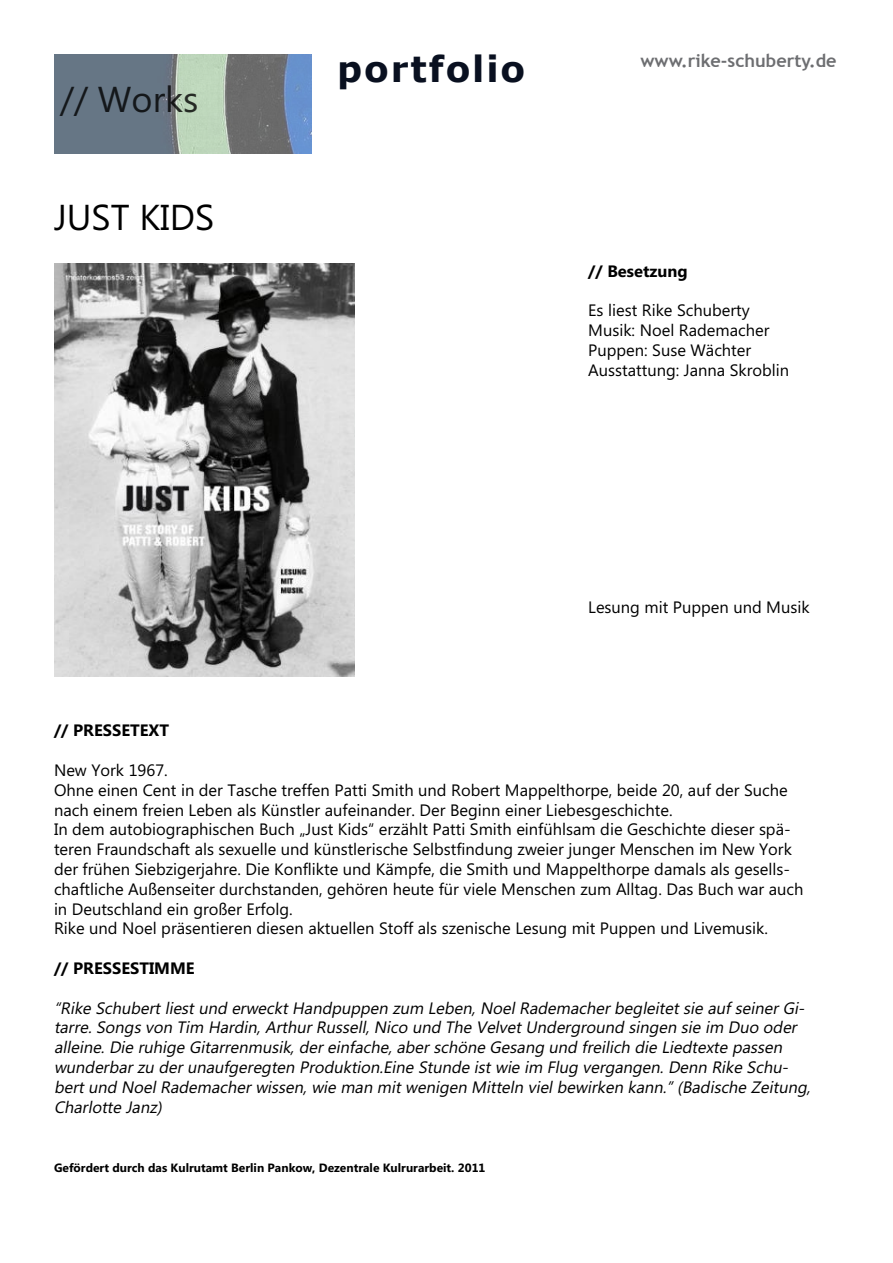
<style>
.page{position:relative;width:893px;height:1263px;background:#fff}
.page>*{position:absolute;margin:0;border:0;box-sizing:border-box;transform-origin:0 0}
.t1{font:36px "Microsoft Phags Pa";color:#000}
.t2{font:700 36px "Verdana";letter-spacing:.05em;color:#091020}
.t3{font:700 18px "Trebuchet MS";color:#6d6e71}
.t4{font:16.5px/19.8px "Microsoft Phags Pa";color:#000}
.t5{font:italic 16.5px/19.8px "Microsoft Phags Pa";color:#000}
.t6{font:700 16.5px "Microsoft Phags Pa";color:#000}
.t7{font:700 12px "Microsoft Phags Pa";color:#000}
</style>
<div class="page">
<img style="left:54px;top:264px;width:300px;height:413px">
<img style="left:54px;top:54px;width:257px;height:99px">
<h1 class="t1" style="left:60px;top:74px;width:140px">// Works</h1>
<h1 class="t1" style="left:54px;top:193px;width:162px">JUST KIDS</h1>
<h1 class="t2" style="left:337px;top:43px;width:189px">portfolio</h1>
<p class="t3" style="left:640px;top:50px;width:197px">www.rike-schuberty.de</p>
<p class="t6" style="left:588px;top:259px;width:101px">// Besetzung</p>
<p class="t4" style="left:588px;top:300px;width:202px">Es liest Rike Schuberty<br>Musik: Noel Rademacher<br>Puppen: Suse Wächter<br>Ausstattung: Janna Skroblin</p>
<p class="t4" style="left:588px;top:597px;width:223px">Lesung mit Puppen und Musik</p>
<p class="t6" style="left:54px;top:719px;width:117px">// PRESSETEXT</p>
<p class="t4" style="left:54px;top:759px;width:751px">New York 1967.<br>Ohne einen Cent in der Tasche treffen Patti Smith und Robert Mappelthorpe, beide 20, auf der Suche nach einem freien Leben als Künstler aufeinander. Der Beginn einer Liebesgeschichte.<br>In dem autobiographischen Buch „Just Kids“ erzählt Patti Smith einfühlsam die Geschichte dieser spä&shy;teren Fraundschaft als sexuelle und künstlerische Selbstfindung zweier junger Menschen im New York der frühen Siebzigerjahre. Die Konflikte und Kämpfe, die Smith und Mappelthorpe damals als gesells&shy;chaftliche Außenseiter durchstanden, gehören heute für viele Menschen zum Alltag. Das Buch war auch in Deutschland ein großer Erfolg.<br>Rike und Noel präsentieren diesen aktuellen Stoff als szenische Lesung mit Puppen und Livemusik.</p>
<p class="t6" style="left:54px;top:956px;width:142px">// PRESSESTIMME</p>
<p class="t5" style="left:54px;top:997px;width:762px">“Rike Schubertliestund erwecktHandpuppen zum Leben,NoelRademacherbegleitetsie aufseinerGi&shy;tarre.Songs von Tim Hardin,ArthurRussell,Nico und The VelvetUnderground singen sie im Duo oder alleine.Die ruhige Gitarrenmusik,dereinfache,aberschöne Gesang und freilich die Liedtexte passen wunderbarzu derunaufgeregten Produktion.Eine Stunde istwie im Flug vergangen.Denn Rike Schu&shy;bertund NoelRademacherwissen,wie man mitwenigen Mitteln vielbewirken kann.”(Badische Zeitung, Charlotte Janz)</p>
<p class="t7" style="left:54px;top:1159px;width:433px">Gefördert durch das Kulrutamt Berlin Pankow, Dezentrale Kulrurarbeit. 2011</p>
</div>
